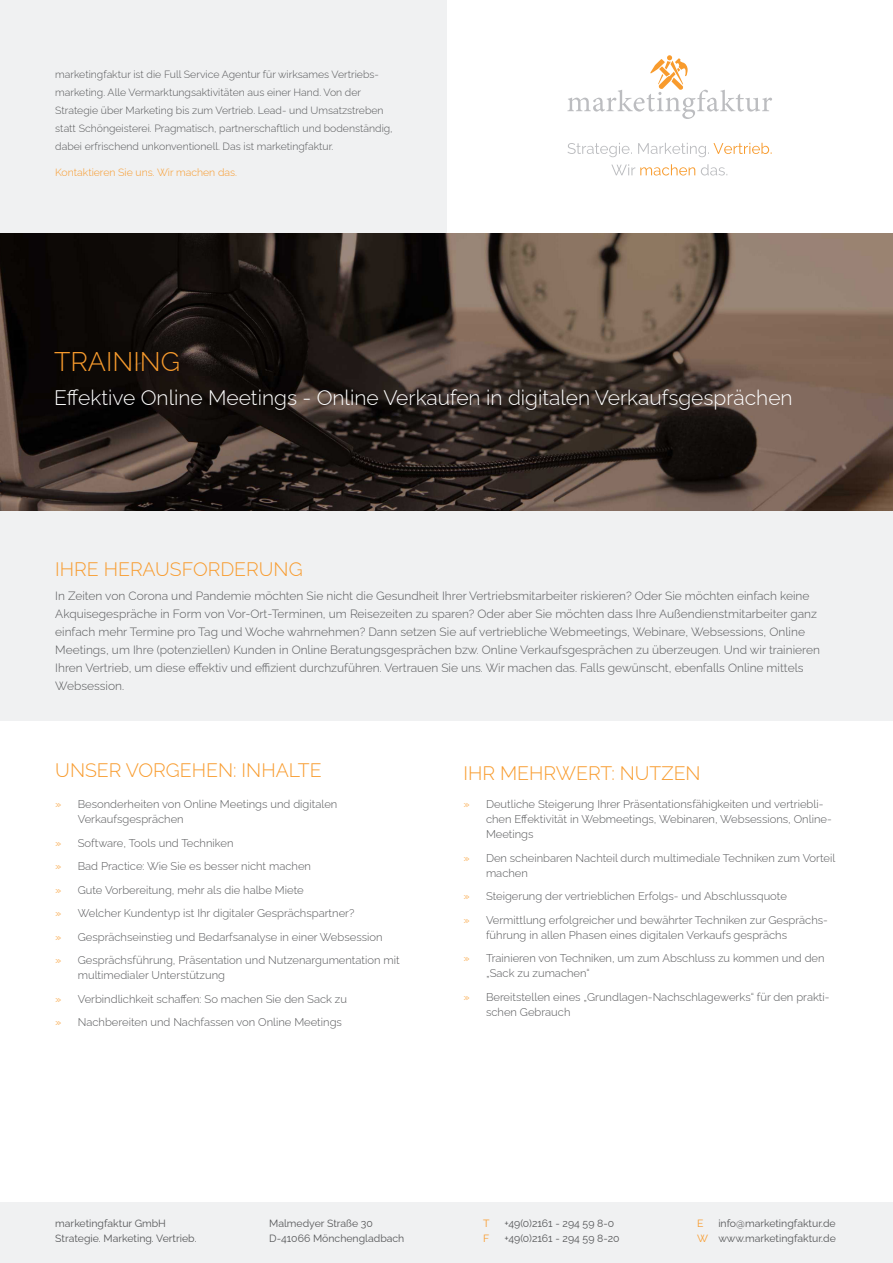
<style>
.page{position:relative;width:893px;height:1263px;background:#fff}
.page>*{position:absolute;margin:0;border:0;box-sizing:border-box;transform-origin:0 0}
.t1{font:300 27px "Raleway";color:#f89b2d}
.t2{font:300 21px "Raleway";color:#fff}
.t3{font:300 19.5px "Raleway";color:#f89b2d}
.t4{font:300 12px/18px "Raleway";color:#57585a}
.t5{font:300 11.25px/15px "Raleway";color:#57585a}
.t6{font:300 10.5px/18px "Raleway";color:#57585a}
.t7{font:10.5px/15px "Raleway";color:#57585a}
.t8{font:300 10.5px "Raleway";color:#f89b2d}
.t9{font:10.5px "Raleway";color:#f89b2d}
.s1{color:#f89b2d}
</style>
<div class="page">
<div style="left:0;top:1202px;width:893px;height:61px;background:#f0f1f2"></div>
<div style="left:0;top:0;width:446px;height:303px;background:#f0f1f2"></div>
<svg style="left:567px;top:55px;width:205px;height:64px"></svg>
<svg style="left:701px;top:164px;width:26px;height:12px"></svg>
<svg style="left:611px;top:164px;width:84px;height:12px"></svg>
<svg style="left:567px;top:143px;width:204px;height:14px"></svg>
<div style="left:0;top:467px;width:893px;height:254px;background:#f0f1f2"></div>
<img style="left:0;top:234px;width:893px;height:276px">
<p class="t6" style="left:55px;top:64px;width:339px">marketingfaktur ist die Full Service Agentur für wirksames Vertriebs&shy;marketing. Alle Vermarktungsaktivitäten aus einer Hand. Von der Strategie über Marketing bis zum Vertrieb. Lead- und Umsatzstreben statt Schöngeisterei. Pragmatisch, partnerschaftlich und bodenständig, dabei erfrischend unkonventionell. Das ist marketingfaktur.</p>
<p class="t8" style="left:55px;top:164px;width:183px">Kontaktieren Sie uns. Wir machen das.</p>
<h1 class="t1" style="left:54px;top:340px;width:127px">TRAINING</h1>
<p class="t2" style="left:54px;top:380px;width:740px">Effektive Online Meetings - Online Verkaufen in digitalen Verkaufsgesprächen</p>
<p class="t3" style="left:55px;top:554px;width:249px">IHRE HERAUSFORDERUNG</p>
<p class="t4" style="left:55px;top:585px;width:766px">In Zeiten von Corona und Pandemie möchten Sie nicht die Gesundheit Ihrer Vertriebsmitarbeiter riskieren? Oder Sie möchten einfach keine Akquisegespräche in Form von Vor-Ort-Terminen, um Reisezeiten zu sparen? Oder aber Sie möchten dass Ihre Außendienstmitarbeiter ganz einfach mehr Termine pro Tag und Woche wahrnehmen? Dann setzen Sie auf vertriebliche Webmeetings, Webinare, Websessions, Online Meetings, um Ihre (potenziellen) Kunden in Online Beratungsgesprächen bzw. Online Verkaufsgesprächen zu überzeugen. Und wir trainieren Ihren Vertrieb, um diese effektiv und effizient durchzuführen. Vertrauen Sie uns. Wir machen das. Falls gewünscht, ebenfalls Online mittels Websession.</p>
<p class="t3" style="left:55px;top:755px;width:268px">UNSER VORGEHEN: INHALTE</p>
<p class="t3" style="left:463px;top:758px;width:239px">IHR MEHRWERT: NUTZEN</p>
<p class="t5" style="left:78px;top:795px;width:261px;text-indent:-22px"><span class="s1">»</span> Besonderheiten von Online Meetings und digitalen<br>Verkaufsgesprächen</p>
<p class="t5" style="left:55px;top:834px;width:180px"><span class="s1">»</span> Software, Tools und Techniken</p>
<p class="t5" style="left:55px;top:857px;width:257px"><span class="s1">»</span> Bad Practice: Wie Sie es besser nicht machen</p>
<p class="t5" style="left:55px;top:881px;width:250px"><span class="s1">»</span> Gute Vorbereitung, mehr als die halbe Miete</p>
<p class="t5" style="left:55px;top:904px;width:301px"><span class="s1">»</span> Welcher Kundentyp ist Ihr digitaler Gesprächspartner?</p>
<p class="t5" style="left:55px;top:928px;width:329px"><span class="s1">»</span> Gesprächseinstieg und Bedarfsanalyse in einer Websession</p>
<p class="t5" style="left:78px;top:951px;width:323px;text-indent:-22px"><span class="s1">»</span> Gesprächsführung, Präsentation und Nutzenargumentation mit multimedialer Unterstützung</p>
<p class="t5" style="left:55px;top:990px;width:293px"><span class="s1">»</span> Verbindlichkeit schaffen: So machen Sie den Sack zu</p>
<p class="t5" style="left:55px;top:1014px;width:288px"><span class="s1">»</span> Nachbereiten und Nachfassen von Online Meetings</p>
<p class="t5" style="left:486px;top:795px;width:347px;text-indent:-22px"><span class="s1">»</span> Deutliche Steigerung Ihrer Präsentationsfähigkeiten und vertriebli&shy;chen Effektivität in Webmeetings, Webinaren, Websessions, Online-<br>Meetings</p>
<p class="t5" style="left:486px;top:849px;width:351px;text-indent:-22px"><span class="s1">»</span> Den scheinbaren Nachteil durch multimediale Techniken zum Vorteil machen</p>
<p class="t5" style="left:463px;top:887px;width:325px"><span class="s1">»</span> Steigerung der vertrieblichen Erfolgs- und Abschlussquote</p>
<p class="t5" style="left:486px;top:911px;width:343px;text-indent:-22px"><span class="s1">»</span> Vermittlung erfolgreicher und bewährter Techniken zur Gesprächs&shy;führung in allen Phasen eines digitalen Verkaufs gesprächs</p>
<p class="t5" style="left:486px;top:949px;width:340px;text-indent:-22px"><span class="s1">»</span> Trainieren von Techniken, um zum Abschluss zu kommen und den „Sack zu zumachen“</p>
<p class="t5" style="left:486px;top:988px;width:345px;text-indent:-22px"><span class="s1">»</span> Bereitstellen eines „Grundlagen-Nachschlagewerks“ für den prakti&shy;schen Gebrauch</p>
<p class="t7" style="left:55px;top:1215px;width:143px">marketingfaktur GmbH<br>Strategie. Marketing. Vertrieb.</p>
<p class="t7" style="left:269px;top:1215px;width:137px">Malmedyer Straße 30<br>D-41066 Mönchengladbach</p>
<p class="t9" style="left:483px;top:1215px;width:8px">T</p>
<p class="t7" style="left:504px;top:1215px;width:111px">+49(0)2161 - 294 59 8-0</p>
<p class="t9" style="left:483px;top:1230px;width:8px">F</p>
<p class="t7" style="left:504px;top:1230px;width:117px">+49(0)2161 - 294 59 8-20</p>
<p class="t7" style="left:697px;top:1215px;width:140px;text-align:right">info@marketingfaktur.de<br><span class="s1">W</span> www.marketingfaktur.de</p>
<p class="t9" style="left:697px;top:1215px;width:8px">E</p>
</div>
